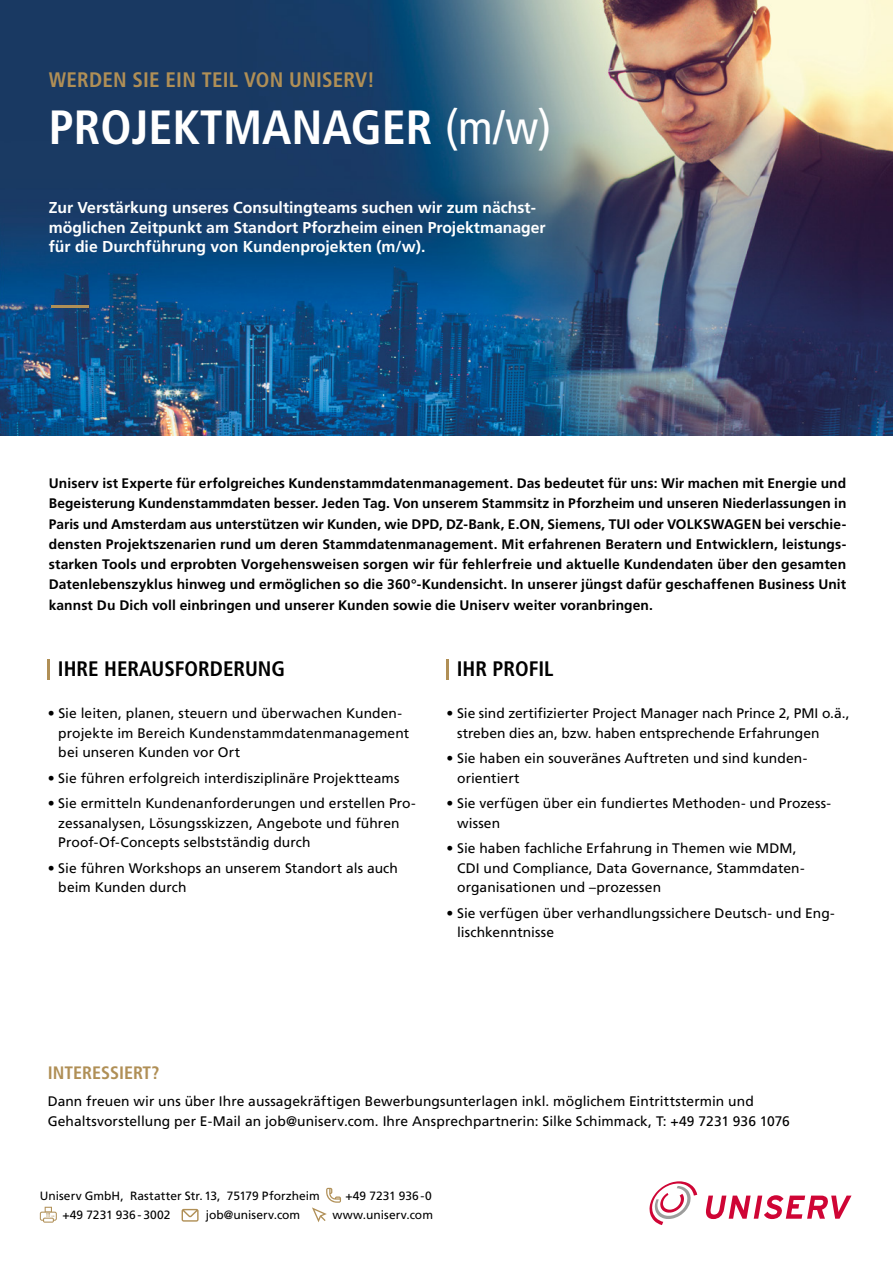
<style>
.page{position:relative;width:893px;height:1263px;background:#fff}
.page>*{position:absolute;margin:0;border:0;box-sizing:border-box;transform-origin:0 0}
.t1{font:700 condensed 48px "Frutiger LT Com";color:#fff}
.t2{font:700 condensed 21px "Frutiger LT Com";color:#000}
.t3{font:700 condensed 21px "Frutiger LT Com";letter-spacing:.01em;color:#b08f56}
.t4{font:700 condensed 18px "Frutiger LT Com";color:#b08f56}
.t5{font:700 15.75px/19.5px "Frutiger LT Com";color:#fff}
.t6{font:13.8px/19.5px "Frutiger LT Com";letter-spacing:.005em;color:#000}
.t7{font:700 13.8px/20.2px "Frutiger LT Com";letter-spacing:.005em;color:#000;text-align:justify}
.t8{font:12px "Frutiger LT Com";letter-spacing:.005em;color:#000}
.s1{font-weight:400}
</style>
<div class="page">
<img style="left:0;top:0;width:893px;height:436px">
<hr style="left:52px;top:306px;width:37px;height:2px;background:#b08f56">
<svg style="left:706px;top:1195px;width:145px;height:24px"></svg>
<svg style="left:649px;top:1181px;width:48px;height:44px"></svg>
<svg style="left:182px;top:1209px;width:17px;height:12px"></svg>
<svg style="left:312px;top:1188px;width:29px;height:34px"></svg>
<svg style="left:40px;top:1207px;width:17px;height:15px"></svg>
<hr style="left:48px;top:659px;width:2px;height:21px;background:#b08f56">
<hr style="left:446px;top:659px;width:3px;height:21px;background:#b08f56">
<h2 class="t3" style="left:49px;top:67px;width:327px">WERDEN SIE EIN TEIL VON UNISERV!</h2>
<h1 class="t1" style="left:49px;top:98px;width:504px">PROJEKTMANAGER <span class="s1">(m/w)</span></h1>
<p class="t5" style="left:49px;top:198px;width:498px">Zur Verstärkung unseres Consultingteams suchen wir zum nächst&shy;möglichen Zeitpunkt am Standort Pforzheim einen Projektmanager für die Durchführung von Kundenprojekten (m/w).</p>
<p class="t7" style="left:49px;top:473px;width:799px">Uniserv ist Experte für erfolgreiches Kundenstammdatenmanagement. Das bedeutet für uns: Wir machen mit Energie und Begeisterung Kundenstammdaten besser. Jeden Tag. Von unserem Stammsitz in Pforzheim und unseren Niederlassungen in Paris und Amsterdam aus unterstützen wir Kunden, wie DPD, DZ-Bank, E.ON, Siemens, TUI oder VOLKSWAGEN bei verschie&shy;densten Projektszenarien rund um deren Stammdatenmanagement. Mit erfahrenen Beratern und Entwicklern, leistungs&shy;starken Tools und erprobten Vorgehensweisen sorgen wir für fehlerfreie und aktuelle Kundendaten über den gesamten Datenlebenszyklus hinweg und ermöglichen so die 360°-Kundensicht. In unserer jüngst dafür geschaffenen Business Unit kannst Du Dich voll einbringen und unserer Kunden sowie die Uniserv weiter voranbringen.</p>
<h2 class="t2" style="left:58px;top:656px;width:229px">IHRE HERAUSFORDERUNG</h2>
<h2 class="t2" style="left:457px;top:656px;width:98px">IHR PROFIL</h2>
<p class="t6" style="left:58px;top:704px;width:352px;text-indent:-11px">• Sie leiten, planen, steuern und überwachen Kunden&shy;projekte im Bereich Kundenstammdatenmanagement bei unseren Kunden vor Ort</p>
<p class="t6" style="left:48px;top:768px;width:353px">• Sie führen erfolgreich interdisziplinäre Projektteams</p>
<p class="t6" style="left:58px;top:794px;width:359px;text-indent:-11px">• Sie ermitteln Kundenanforderungen und erstellen Pro&shy;zessanalysen, Lösungsskizzen, Angebote und führen<br>Proof-Of-Concepts selbstständig durch</p>
<p class="t6" style="left:58px;top:858px;width:341px;text-indent:-11px">• Sie führen Workshops an unserem Standort als auch beim Kunden durch</p>
<p class="t6" style="left:457px;top:704px;width:394px;text-indent:-11px">• Sie sind zertifizierter Project Manager nach Prince 2, PMI o.ä., streben dies an, bzw. haben entsprechende Erfahrungen</p>
<p class="t6" style="left:457px;top:749px;width:351px;text-indent:-11px">• Sie haben ein souveränes Auftreten und sind kunden&shy;orientiert</p>
<p class="t6" style="left:457px;top:794px;width:375px;text-indent:-11px">• Sie verfügen über ein fundiertes Methoden- und Prozess&shy;wissen</p>
<p class="t6" style="left:457px;top:839px;width:348px;text-indent:-11px">• Sie haben fachliche Erfahrung in Themen wie MDM,<br>CDI und Compliance, Data Governance, Stammdaten&shy;organisationen und –prozessen</p>
<p class="t6" style="left:457px;top:903px;width:379px;text-indent:-11px">• Sie verfügen über verhandlungssichere Deutsch- und Eng&shy;lischkenntnisse</p>
<h3 class="t4" style="left:48px;top:1062px;width:113px">INTERESSIERT?</h3>
<p class="t6" style="left:48px;top:1091px;width:744px;line-height:20.2px">Dann freuen wir uns über Ihre aussagekräftigen Bewerbungsunterlagen inkl. möglichem Eintrittstermin und<br>Gehaltsvorstellung per E-Mail an job@uniserv.com. Ihre Ansprechpartnerin: Silke Schimmack, T: +49 7231 936 1076</p>
<p class="t8" style="left:40px;top:1188px;width:281px">Uniserv GmbH, Rastatter Str. 13, 75179 Pforzheim</p>
<p class="t8" style="left:345px;top:1188px;width:88px">+49 7231 936 -0</p>
<p class="t8" style="left:62px;top:1208px;width:110px">+49 7231 936 - 3002</p>
<p class="t8" style="left:206px;top:1208px;width:96px">job@uniserv.com</p>
<p class="t8" style="left:332px;top:1208px;width:102px">www.uniserv.com</p>
</div>
